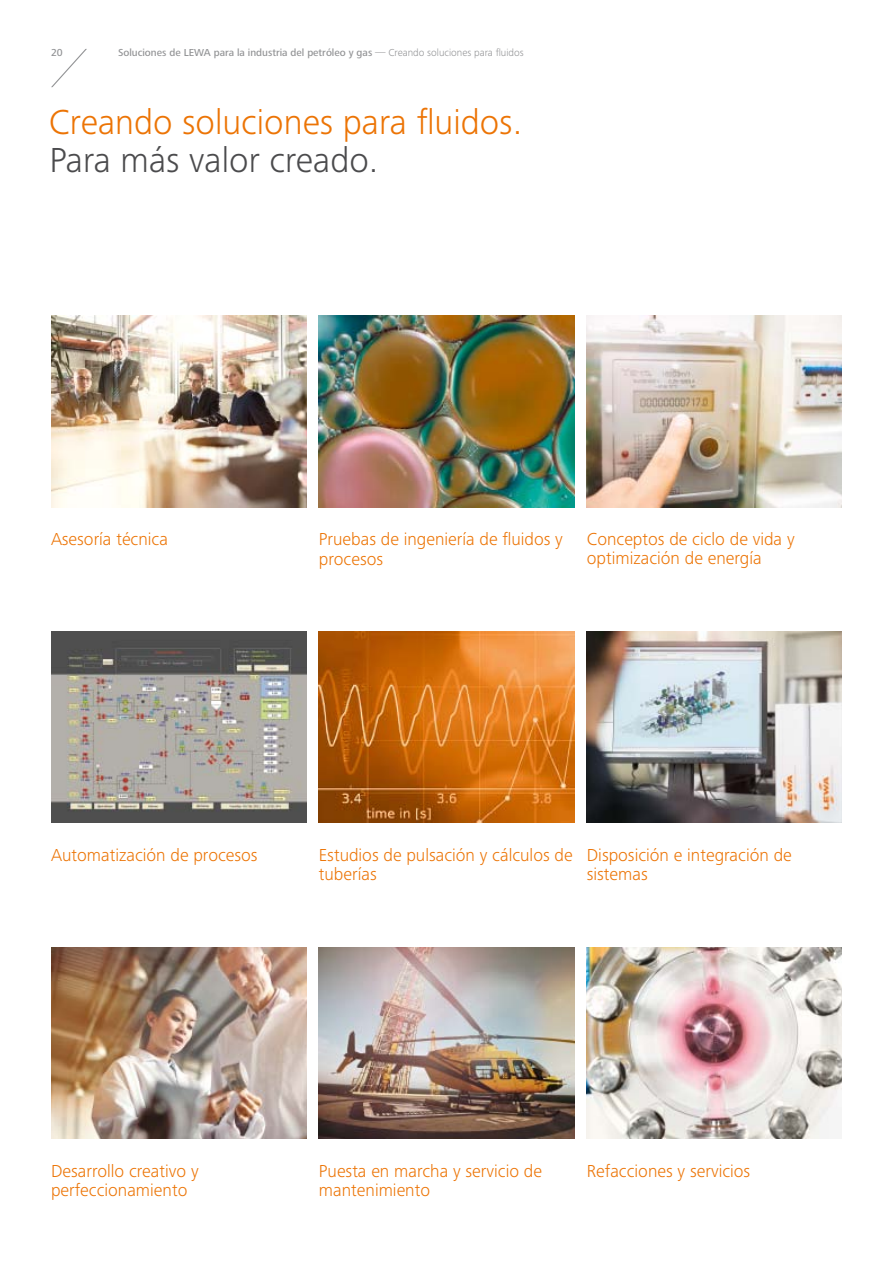
<style>
.page{position:relative;width:893px;height:1263px;background:#fff}
.page>*{position:absolute;margin:0;border:0;box-sizing:border-box;transform-origin:0 0}
.t1{font:300 36px "Frutiger Next LTW1 G";color:#ec7405}
.t2{font:300 36px "Frutiger Next LTW1 G";color:#4b4b4d}
.t3{font:300 18px/19.2px "Frutiger Next LTW1 G";color:#ec7405}
.t4{font:500 10.5px "Frutiger Next LTW1 G";color:#929395}
.s1{font-weight:300}
</style>
<div class="page">
<img style="left:51px;top:316px;width:255px;height:191px">
<img style="left:51px;top:631px;width:255px;height:192px">
<img style="left:51px;top:947px;width:255px;height:191px">
<img style="left:319px;top:316px;width:255px;height:191px">
<img style="left:319px;top:631px;width:255px;height:192px">
<img style="left:319px;top:947px;width:255px;height:191px">
<img style="left:587px;top:316px;width:255px;height:191px">
<img style="left:587px;top:631px;width:255px;height:192px">
<img style="left:587px;top:947px;width:255px;height:191px">
<svg style="left:51px;top:48px;width:36px;height:40px"></svg>
<p class="t4" style="left:51px;top:47px;width:13px">20</p>
<p class="t4" style="left:118px;top:47px;width:407px">Soluciones de LEWA para la industria del petróleo y gas <span class="s1">— Creando soluciones para fluidos</span></p>
<h1 class="t1" style="left:49px;top:101px;width:475px">Creando soluciones para fluidos.</h1>
<h1 class="t2" style="left:49px;top:140px;width:331px">Para más valor creado.</h1>
<p class="t3" style="left:51px;top:530px;width:119px">Asesoría técnica</p>
<p class="t3" style="left:319px;top:530px;width:246px">Pruebas de ingeniería de fluidos y procesos</p>
<p class="t3" style="left:587px;top:530px;width:209px">Conceptos de ciclo de vida y optimización de energía</p>
<p class="t3" style="left:51px;top:845px;width:208px">Automatización de procesos</p>
<p class="t3" style="left:319px;top:845px;width:255px">Estudios de pulsación y cálculos de tuberías</p>
<p class="t3" style="left:587px;top:845px;width:207px">Disposición e integración de sistemas</p>
<p class="t3" style="left:51px;top:1161px;width:149px">Desarrollo creativo y perfeccionamiento</p>
<p class="t3" style="left:319px;top:1161px;width:225px">Puesta en marcha y servicio de mantenimiento</p>
<p class="t3" style="left:587px;top:1161px;width:165px">Refacciones y servicios</p>
</div>
